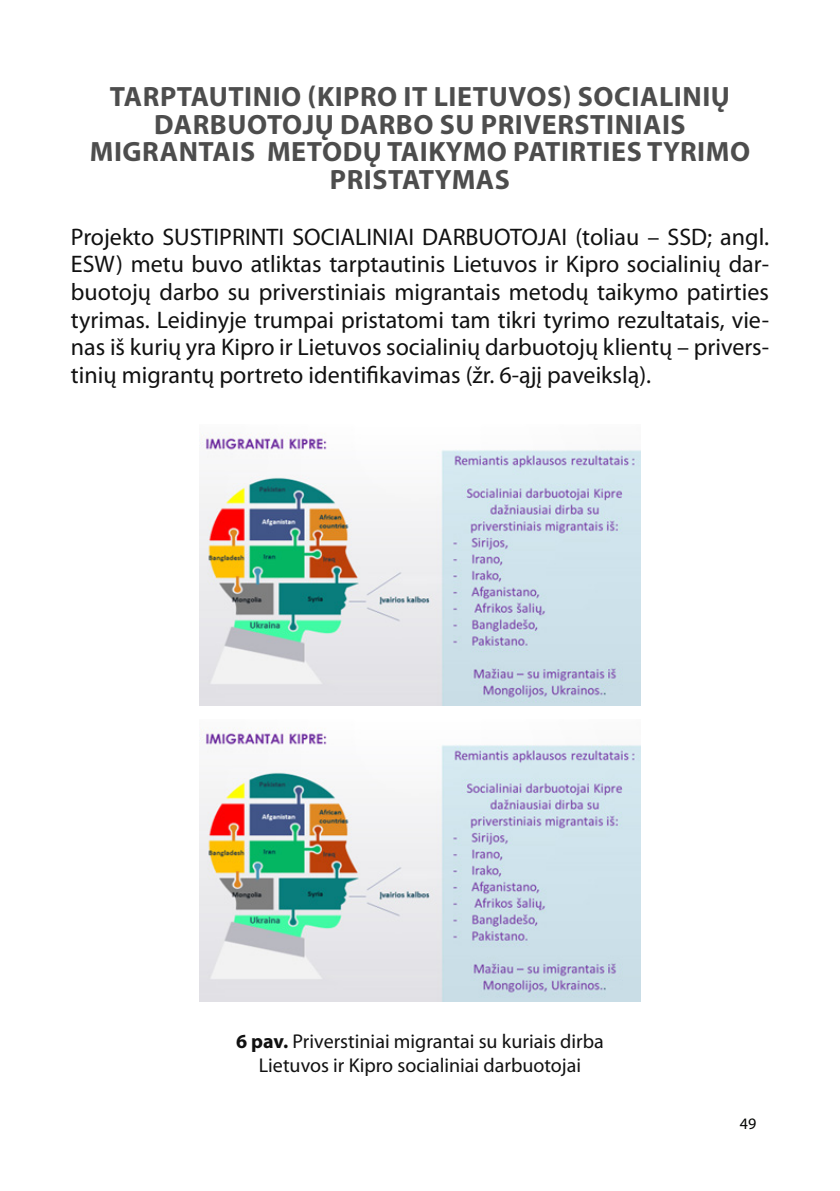
<style>
.page{position:relative;width:840px;height:1191px;background:#fff}
.page>*{position:absolute;margin:0;border:0;box-sizing:border-box;transform-origin:0 0}
.Heading_2{font:700 28px/27.6px "Myriad Pro";letter-spacing:.02em;color:#4d4d4d;text-align:center}
.t1{font:24px/27.6px "Myriad Pro";color:#111;text-align:justify}
.paveiksliukas{font:20px "Myriad Pro";color:#111}
.t2{font:16px "Myriad Pro";color:#040503}
.s1{font-weight:700}
</style>
<div class="page">
<img style="left:200px;top:727px;width:440px;height:274px">
<img style="left:200px;top:432px;width:440px;height:273px">
<p class="Heading_2" style="left:90px;top:83px;width:661px">TARPTAUTINIO (KIPRO IT LIETUVOS) SOCIALINIŲ DARBUOTOJŲ DARBO SU PRIVERSTINIAIS MIGRANTAIS METODŲ TAIKYMO PATIRTIES TYRIMO PRISTATYMAS</p>
<p class="t1" style="left:71px;top:223px;width:699px">Projekto SUSTIPRINTI SOCIALINIAI DARBUOTOJAI (toliau – SSD; angl.<br>ESW) metu buvo atliktas tarptautinis Lietuvos ir Kipro socialinių dar&shy;buotojų darbo su priverstiniais migrantais metodų taikymo patirties tyrimas. Leidinyje trumpai pristatomi tam tikri tyrimo rezultatais, vie&shy;nas iš kurių yra Kipro ir Lietuvos socialinių darbuotojų klientų – privers&shy;tinių migrantų portreto identifikavimas (žr. 6-ąjį paveikslą).</p>
<p class="paveiksliukas" style="left:236px;top:1030px;width:369px"><span class="s1">6 pav.</span> Priverstiniai migrantai su kuriais dirba</p>
<p class="paveiksliukas" style="left:259px;top:1054px;width:323px">Lietuvos ir Kipro socialiniai darbuotojai</p>
<p class="t2" style="left:739px;top:1115px;width:18px">49</p>
</div>
